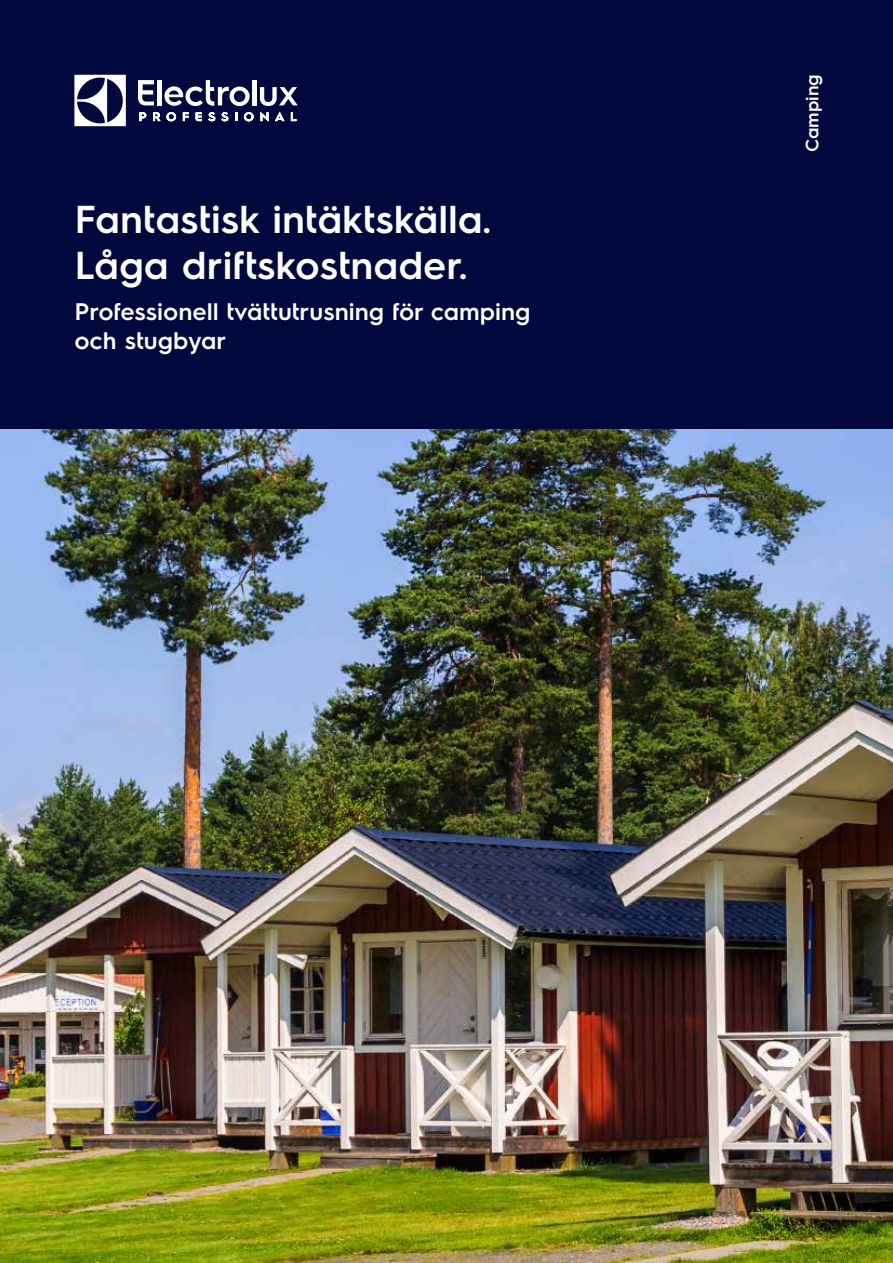
<style>
.page{position:relative;width:893px;height:1263px;background:#fff}
.page>*{position:absolute;margin:0;border:0;box-sizing:border-box;transform-origin:0 0}
.SOTTOTITOLO{font:600 39px/46.8px "Electrolux Sans";color:#fff}
.TITOLO_PARAGRAFO_NEW{font:600 24px/28.8px "Electrolux Sans";color:#fff}
.TITOLO_PARAGRAFO_NEW-2{font:600 18px "Electrolux Sans";color:#fff}
</style>
<div class="page">
<div style="left:0;top:0;width:893px;height:429px;background:#00083e"></div>
<img style="left:0;top:429px;width:893px;height:834px">
<svg style="left:74px;top:75px;width:52px;height:51px"></svg>
<svg style="left:138px;top:80px;width:16px;height:25px"></svg>
<hr style="left:157px;top:80px;width:4px;height:25px;background:#fff">
<svg style="left:164px;top:80px;width:86px;height:26px"></svg>
<hr style="left:253px;top:80px;width:4px;height:25px;background:#fff">
<svg style="left:260px;top:87px;width:38px;height:19px"></svg>
<svg style="left:139px;top:112px;width:7px;height:9px"></svg>
<svg style="left:153px;top:112px;width:7px;height:9px"></svg>
<svg style="left:166px;top:112px;width:10px;height:9px"></svg>
<svg style="left:183px;top:112px;width:6px;height:9px"></svg>
<svg style="left:196px;top:112px;width:6px;height:9px"></svg>
<svg style="left:208px;top:112px;width:7px;height:9px"></svg>
<svg style="left:221px;top:112px;width:7px;height:9px"></svg>
<svg style="left:235px;top:112px;width:2px;height:9px"></svg>
<svg style="left:244px;top:112px;width:10px;height:9px"></svg>
<svg style="left:260px;top:112px;width:8px;height:9px"></svg>
<svg style="left:275px;top:112px;width:9px;height:9px"></svg>
<svg style="left:291px;top:112px;width:5px;height:9px"></svg>
<p class="SOTTOTITOLO" style="left:74px;top:193px;width:418px">Fantastisk intäktskälla.<br>Låga driftskostnader.</p>
<p class="TITOLO_PARAGRAFO_NEW" style="left:74px;top:296px;width:458px">Professionell tvättutrusning för camping och stugbyar</p>
<p class="TITOLO_PARAGRAFO_NEW-2" style="left:800px;top:152px;width:79px;rotate:-90deg">Camping</p>
</div>
